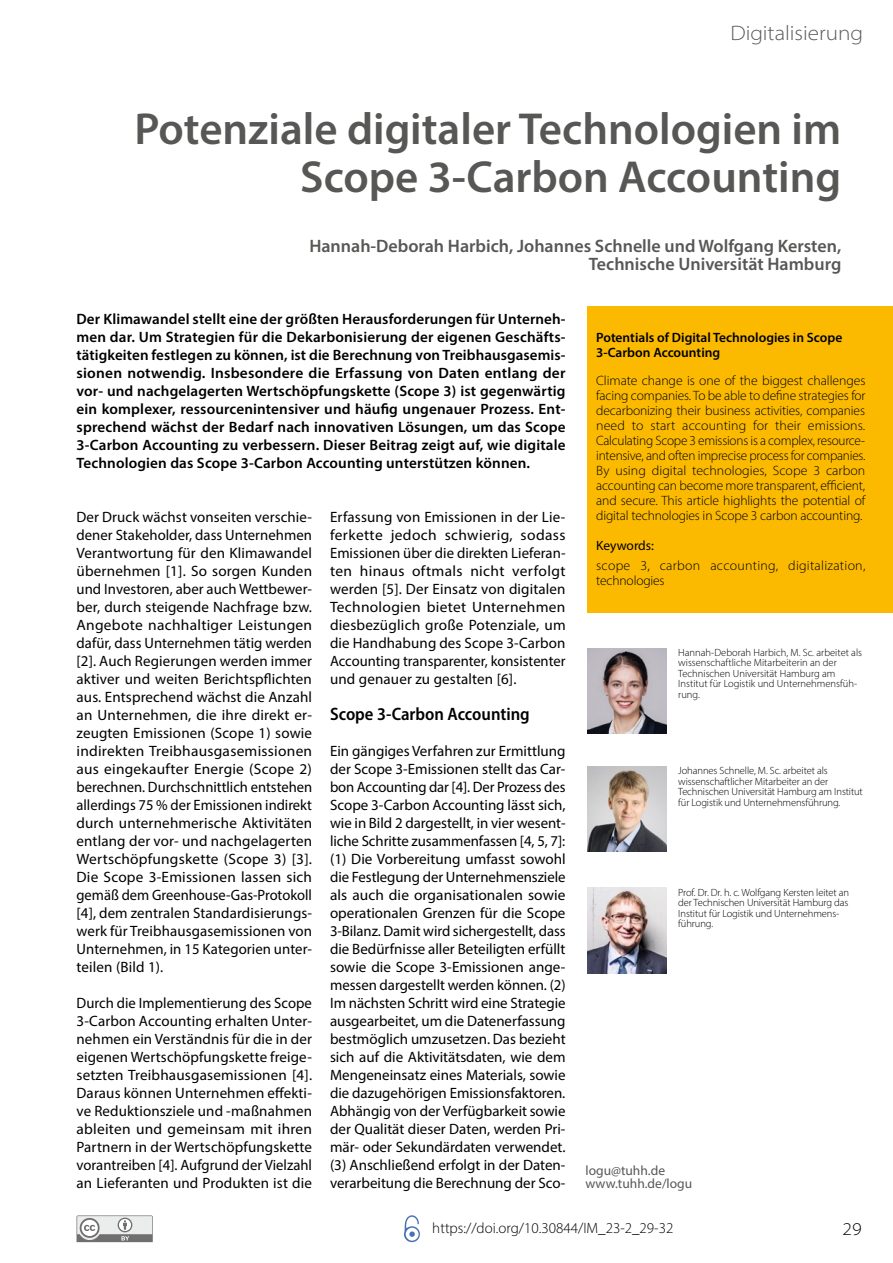
<style>
.page{position:relative;width:893px;height:1263px;background:#fff}
.page>*{position:absolute;margin:0;border:0;box-sizing:border-box;transform-origin:0 0}
.t1{font:600 45px/48px "Myriad Pro";color:#575756;text-align:right}
.t2{font:300 semi-expanded 21px "Myriad Pro";color:#575756}
.t3{font:600 18px/18px "Myriad Pro";color:#575756;text-align:right}
.t4{font:600 semi-condensed 18px "Myriad Pro";color:#000}
.t5{font:300 semi-expanded 18px "Myriad Pro";color:#000}
.t6{font:15px/18px "Myriad Pro";color:#000;text-align:justify}
.t7{font:600 15px/18px "Myriad Pro";letter-spacing:.01em;color:#000;text-align:justify}
.t8{font:300 15px "Myriad Pro";color:#000}
.t9{font:300 13.5px/15px "Myriad Pro";letter-spacing:-.01em;color:#000;text-align:justify}
.t10{font:600 13.5px/15px "Myriad Pro";color:#000}
.t11{font:300 13.5px/15px "Myriad Pro";letter-spacing:.02em;color:#000}
.t12{font:13.5px/13.5px "Myriad Pro";color:#575756}
.t13{font:13.5px "Myriad Pro";color:#000}
.t14{font:300 10.5px/10.5px "Myriad Pro";letter-spacing:-.01em;color:#000}
</style>
<div class="page">
<div style="left:588px;top:306px;width:305px;height:306px;background:#fbba00"></div>
<img style="left:588px;top:648px;width:78px;height:85px">
<img style="left:588px;top:766px;width:78px;height:85px">
<img style="left:588px;top:888px;width:78px;height:85px">
<svg style="left:77px;top:1215px;width:76px;height:27px;background:#bfbfbf"></svg>
<svg style="left:404px;top:1215px;width:16px;height:27px"></svg>
<h2 class="t2" style="left:730px;top:20px;width:134px">Digitalisierung</h2>
<h1 class="t1" style="left:134px;top:104px;width:708px">Potenziale digitaler Technologien im<br>Scope 3-Carbon Accounting</h1>
<p class="t3" style="left:309px;top:237px;width:533px">Hannah-Deborah Harbich, Johannes Schnelle und Wolfgang Kersten,<br>Technische Universität Hamburg</p>
<p class="t7" style="left:77px;top:310px;width:491px">Der Klimawandel stellt eine der größten Herausforderungen für Unterneh&shy;men dar. Um Strategien für die Dekarbonisierung der eigenen Geschäfts&shy;tätigkeiten festlegen zu können, ist die Berechnung von Treibhausgasemis&shy;sionen notwendig. Insbesondere die Erfassung von Daten entlang der vor- und nachgelagerten Wertschöpfungskette (Scope 3) ist gegenwärtig ein komplexer, ressourcenintensiver und häufig ungenauer Prozess. Ent&shy;sprechend wächst der Bedarf nach innovativen Lösungen, um das Scope 3-Carbon Accounting zu verbessern. Dieser Beitrag zeigt auf, wie digitale Technologien das Scope 3-Carbon Accounting unterstützen können.</p>
<p class="t6" style="left:77px;top:508px;width:237px">Der Druck wächst vonseiten verschie&shy;dener Stakeholder, dass Unternehmen Verantwortung für den Klimawandel übernehmen [1]. So sorgen Kunden und Investoren, aber auch Wettbewer&shy;ber, durch steigende Nachfrage bzw.<br>Angebote nachhaltiger Leistungen dafür, dass Unternehmen tätig werden [2]. Auch Regierungen werden immer aktiver und weiten Berichtspflichten aus. Entsprechend wächst die Anzahl an Unternehmen, die ihre direkt er&shy;zeugten Emissionen (Scope 1) sowie indirekten Treibhausgasemissionen aus eingekaufter Energie (Scope 2) berechnen. Durchschnittlich entstehen allerdings 75 % der Emissionen indirekt durch unternehmerische Aktivitäten entlang der vor- und nachgelagerten Wertschöpfungskette (Scope 3) [3].<br>Die Scope 3-Emissionen lassen sich gemäß dem Greenhouse-Gas-Protokoll [4], dem zentralen Standardisierungs&shy;werk für Treibhausgasemissionen von Unternehmen, in 15 Kategorien unter&shy;teilen (Bild 1).</p>
<p class="t6" style="left:77px;top:994px;width:237px">Durch die Implementierung des Scope 3-Carbon Accounting erhalten Unter&shy;nehmen ein Verständnis für die in der eigenen Wertschöpfungskette freige&shy;setzten Treibhausgasemissionen [4].<br>Daraus können Unternehmen effekti&shy;ve Reduktionsziele und -maßnahmen ableiten und gemeinsam mit ihren Partnern in der Wertschöpfungskette vorantreiben [4]. Aufgrund der Vielzahl an Lieferanten und Produkten ist die</p>
<p class="t6" style="left:330px;top:508px;width:237px">Erfassung von Emissionen in der Lie&shy;ferkette jedoch schwierig, sodass Emissionen über die direkten Lieferan&shy;ten hinaus oftmals nicht verfolgt werden [5]. Der Einsatz von digitalen Technologien bietet Unternehmen diesbezüglich große Potenziale, um die Handhabung des Scope 3-Carbon Accounting transparenter, konsistenter und genauer zu gestalten [6].</p>
<p class="t4" style="left:330px;top:703px;width:201px">Scope 3-Carbon Accounting</p>
<p class="t6" style="left:330px;top:742px;width:237px">Ein gängiges Verfahren zur Ermittlung der Scope 3-Emissionen stellt das Car&shy;bon Accounting dar [4]. Der Prozess des Scope 3-Carbon Accounting lässt sich, wie in Bild 2 dargestellt, in vier wesent&shy;liche Schritte zusammenfassen [4, 5, 7]: (1) Die Vorbereitung umfasst sowohl die Festlegung der Unternehmensziele als auch die organisationalen sowie operationalen Grenzen für die Scope 3-Bilanz. Damit wird sichergestellt, dass die Bedürfnisse aller Beteiligten erfüllt sowie die Scope 3-Emissionen ange&shy;messen dargestellt werden können. (2)<br>Im nächsten Schritt wird eine Strategie ausgearbeitet, um die Datenerfassung bestmöglich umzusetzen. Das bezieht sich auf die Aktivitätsdaten, wie dem Mengeneinsatz eines Materials, sowie die dazugehörigen Emissionsfaktoren.<br>Abhängig von der Verfügbarkeit sowie der Qualität dieser Daten, werden Pri&shy;mär- oder Sekundärdaten verwendet. (3) Anschließend erfolgt in der Daten&shy;verarbeitung die Berechnung der Sco-</p>
<p class="t10" style="left:596px;top:330px;width:248px">Potentials of Digital Technologies in Scope<br>3-Carbon Accounting</p>
<p class="t9" style="left:596px;top:373px;width:271px">Climate change is one of the biggest challenges facing companies. To be able to define strategies for decarbonizing their business activities, companies need to start accounting for their emissions.<br>Calculating Scope 3 emissions is a complex, resource&shy;intensive, and often imprecise process for companies.<br>By using digital technologies, Scope 3 carbon accounting can become more transparent, efficient, and secure. This article highlights the potential of digital technologies in Scope 3 carbon accounting.</p>
<p class="t13" style="left:596px;top:537px;width:59px">Keywords:</p>
<p class="t11" style="left:596px;top:557px;width:271px">scope 3, carbon accounting, digitalization, technologies</p>
<p class="t14" style="left:678px;top:647px;width:185px">Hannah-Deborah Harbich, M. Sc. arbeitet als wissenschaftliche Mitarbeiterin an der Technischen Universität Hamburg am Institut für Logistik und Unternehmensfüh&shy;rung.</p>
<p class="t14" style="left:678px;top:765px;width:186px">Johannes Schnelle, M. Sc. arbeitet als wissenschaftlicher Mitarbeiter an der Technischen Universität Hamburg am Institut für Logistik und Unternehmensführung.</p>
<p class="t14" style="left:678px;top:887px;width:172px">Prof. Dr. Dr. h. c. Wolfgang Kersten leitet an der Technischen Universität Hamburg das Institut für Logistik und Unternehmens&shy;führung.</p>
<p class="t12" style="left:585px;top:1163px;width:108px">logu@tuhh.de www.tuhh.de/logu</p>
<p class="t8" style="left:432px;top:1219px;width:243px">https://doi.org/10.30844/IM_23-2_29-32</p>
<p class="t5" style="left:843px;top:1218px;width:21px">29</p>
</div>
